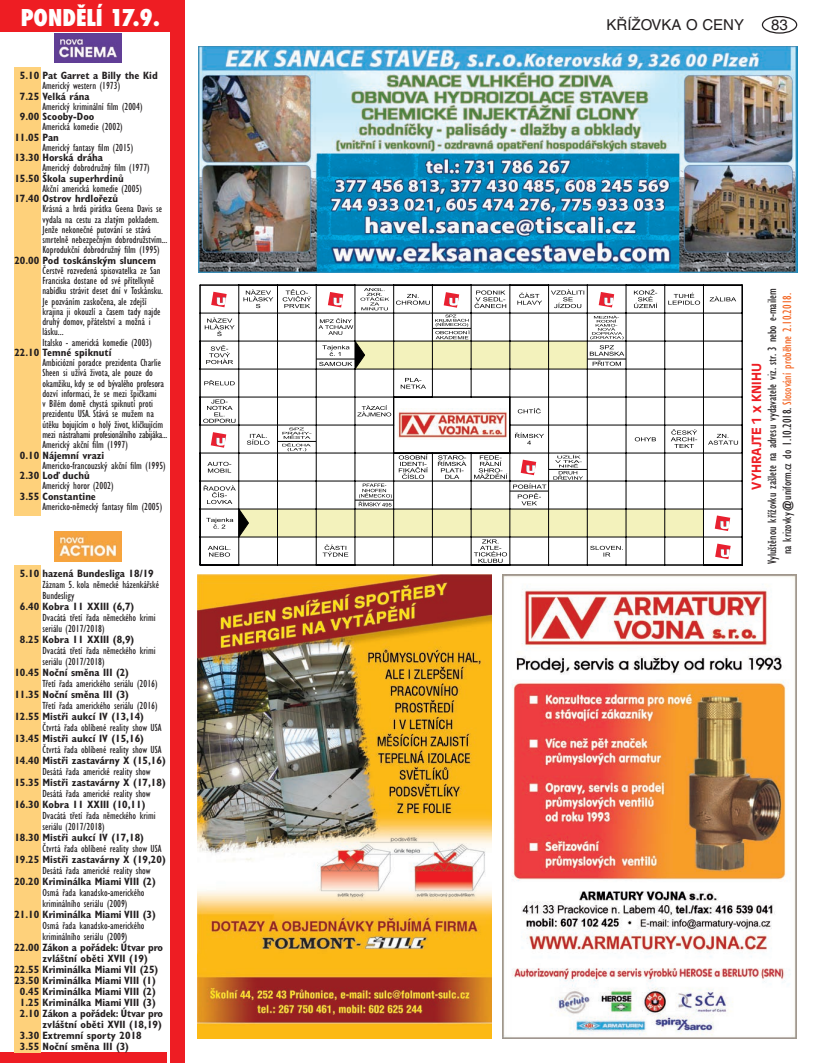
<style>
.page{position:relative;width:815px;height:1063px;background:#fff}
.page>*{position:absolute;margin:0;border:0;box-sizing:border-box;transform-origin:0 0}
.t1{font:800 condensed 22.5px "Futura";color:#fff}
.t2{font:15px "Helvetica CE";color:#231f20}
.t3{font:condensed 12.5px/15px "Gill Sans CE";color:#231f20;text-align:center}
.t4{font:700 12.5px "Antique Olive CE";color:#ee1d23}
.t5{font:condensed 10.62px/10.2px "Gill Sans CE";color:#231f20}
.t6{font:700 condensed 10.62px "Gill Sans CE";color:#231f20}
.s1{color:#f36421}
</style>
<div class="page">
<div style="left:762px;top:16px;width:35px;height:18px;border:1px solid #231f20;border-radius:50%"></div>
<img style="left:503px;top:574px;width:294px;height:464px">
<img style="left:198px;top:574px;width:294px;height:464px">
<img style="left:198px;top:46px;width:599px;height:227px">
<svg style="left:634px;top:289px;width:23px;height:19px"></svg>
<svg style="left:635px;top:437px;width:21px;height:4px"></svg>
<div style="left:626px;top:509px;width:39px;height:28px;background:#f3f2bc"></div>
<hr style="left:626px;top:537px;width:39px;height:1px;background:#000001">
<hr style="left:626px;top:509px;width:39px;height:1px;background:#000001">
<hr style="left:626px;top:481px;width:39px;height:1px;background:#000001">
<hr style="left:626px;top:397px;width:39px;height:1px;background:#000001">
<hr style="left:626px;top:369px;width:39px;height:1px;background:#000001">
<hr style="left:626px;top:341px;width:39px;height:1px;background:#000001">
<hr style="left:239px;top:565px;width:38px;height:1px;background:#000001">
<hr style="left:665px;top:565px;width:38px;height:1px;background:#000001">
<hr style="left:355px;top:565px;width:39px;height:1px;background:#000001">
<hr style="left:394px;top:565px;width:38px;height:1px;background:#000001">
<hr style="left:510px;top:565px;width:39px;height:1px;background:#000001">
<hr style="left:549px;top:565px;width:38px;height:1px;background:#000001">
<hr style="left:277px;top:565px;width:39px;height:1px;background:#000001">
<hr style="left:626px;top:453px;width:39px;height:1px;background:#000001">
<hr style="left:626px;top:425px;width:39px;height:1px;background:#000001">
<hr style="left:316px;top:565px;width:39px;height:1px;background:#000001">
<hr style="left:471px;top:565px;width:39px;height:1px;background:#000001">
<hr style="left:200px;top:565px;width:39px;height:1px;background:#000001">
<hr style="left:626px;top:313px;width:39px;height:1px;background:#000001">
<hr style="left:626px;top:285px;width:39px;height:1px;background:#000001">
<hr style="left:703px;top:565px;width:39px;height:1px;background:#000001">
<hr style="left:432px;top:565px;width:39px;height:1px;background:#000001">
<hr style="left:626px;top:565px;width:39px;height:1px;background:#000001">
<hr style="left:587px;top:565px;width:39px;height:1px;background:#000001">
<svg style="left:664px;top:285px;width:79px;height:280px"></svg>
<svg style="left:200px;top:285px;width:427px;height:280px"></svg>
<img style="left:397px;top:409px;width:110px;height:30px">
<div style="left:0;top:0;width:184px;height:32px;background:#ee1d23"></div>
<img style="left:54px;top:34px;width:67px;height:29px">
<div style="left:170px;top:0;width:14px;height:1063px;background:#ee1d23"></div>
<div style="left:0;top:1052px;width:167px;height:11px;background:#ee1d23"></div>
<div style="left:14px;top:67px;width:27px;height:449px;background:#fed17b"></div>
<img style="left:54px;top:532px;width:67px;height:29px">
<div style="left:14px;top:565px;width:27px;height:487px;background:#fed17b"></div>
<h1 class="t1" style="left:21px;top:2px;width:141px">PONDĚLÍ 17.9.</h1>
<p class="t6" style="left:20px;top:69px;width:139px">5.10 Pat Garret a Billy the Kid</p>
<p class="t5" style="left:43px;top:81px;width:79px">Americký western (1973)</p>
<p class="t6" style="left:20px;top:90px;width:71px">7.25 Velká rána</p>
<p class="t5" style="left:43px;top:101px;width:101px">Americký kriminální film (2004)</p>
<p class="t6" style="left:20px;top:110px;width:76px">9.00 Scooby-Doo</p>
<p class="t5" style="left:43px;top:122px;width:82px">Americká komedie (2002)</p>
<p class="t6" style="left:14px;top:131px;width:46px">11.05 Pan</p>
<p class="t5" style="left:43px;top:142px;width:92px">Americký fantasy film (2015)</p>
<p class="t6" style="left:14px;top:151px;width:90px">13.30 Horská dráha</p>
<p class="t5" style="left:43px;top:163px;width:109px">Americký dobrodružný film (1977)</p>
<p class="t6" style="left:14px;top:172px;width:111px">15.50 Škola superhrdinů</p>
<p class="t5" style="left:43px;top:183px;width:101px">Akční americká komedie (2005)</p>
<p class="t6" style="left:14px;top:192px;width:105px">17.40 Ostrov hrdlořezů</p>
<p class="t5" style="left:43px;top:204px;width:126px">Krásná a hrdá pirátka Geena Davis se vydala na cestu za zlatým pokladem.<br>Jenže nekonečné putování se stává smrtelně nebezpečným dobrodružstvím...<br>Koprodukční dobrodružný film (1995)</p>
<p class="t6" style="left:14px;top:254px;width:143px">20.00 Pod toskánským sluncem</p>
<p class="t5" style="left:43px;top:265px;width:122px">Čerstvě rozvedená spisovatelka ze San<br>Franciska dostane od své přítelkyně nabídku strávit deset dní v Toskánsku.<br>Je pozváním zaskočena, ale zdejší krajina ji okouzlí a časem tady najde druhý domov, přátelství a možná i lásku...<br>Italsko - americká komedie (2003)</p>
<p class="t6" style="left:14px;top:346px;width:99px">22.10 Temné spiknutí</p>
<p class="t5" style="left:43px;top:358px;width:126px">Ambiciózní poradce prezidenta Charlie Sheen si užívá života, ale pouze do okamžiku, kdy se od bývalého profesora dozví informaci, že se mezi špičkami<br>v Bílém domě chystá spiknutí proti prezidentu USA. Stává se mužem na útěku bojujícím o holý život, kličkujícím mezi nástrahami profesionálního zabijáka...<br>Americký akční film (1997)</p>
<p class="t6" style="left:20px;top:449px;width:86px">0.10 Nájemní vrazi</p>
<p class="t5" style="left:43px;top:460px;width:125px">Americko-francouzský akční film (1995)</p>
<p class="t6" style="left:20px;top:469px;width:71px">2.30 Loď duchů</p>
<p class="t5" style="left:43px;top:481px;width:73px">Americký horor (2002)</p>
<p class="t6" style="left:20px;top:490px;width:78px">3.55 Constantine</p>
<p class="t5" style="left:43px;top:501px;width:121px">Americko-německý fantasy film (2005)</p>
<p class="t6" style="left:20px;top:567px;width:135px">5.10 hazená Bundesliga 18/19</p>
<p class="t5" style="left:43px;top:579px;width:118px;line-height:11px">Záznam 5. kola německé házenkářské<br>Bundesligy</p>
<p class="t6" style="left:20px;top:600px;width:116px">6.40 Kobra 11 XXIII (6,7)</p>
<p class="t5" style="left:43px;top:612px;width:115px;line-height:11px">Dvacátá třetí řada německého krimi seriálu (2017/2018)</p>
<p class="t6" style="left:20px;top:633px;width:116px">8.25 Kobra 11 XXIII (8,9)</p>
<p class="t5" style="left:43px;top:645px;width:115px;line-height:11px">Dvacátá třetí řada německého krimi seriálu (2017/2018)</p>
<p class="t6" style="left:14px;top:666px;width:116px">10.45 Noční směna III (2)</p>
<p class="t5" style="left:43px;top:678px;width:117px">Třetí řada amerického seriálu (2016)</p>
<p class="t6" style="left:14px;top:688px;width:116px">11.35 Noční směna III (3)</p>
<p class="t5" style="left:43px;top:700px;width:117px">Třetí řada amerického seriálu (2016)</p>
<p class="t6" style="left:14px;top:710px;width:131px">12.55 Mistři aukcí IV (13,14)</p>
<p class="t5" style="left:43px;top:722px;width:121px">Čtvrtá řada oblíbené reality show USA</p>
<p class="t6" style="left:14px;top:732px;width:131px">13.45 Mistři aukcí IV (15,16)</p>
<p class="t5" style="left:43px;top:744px;width:121px">Čtvrtá řada oblíbené reality show USA</p>
<p class="t6" style="left:14px;top:754px;width:153px">14.40 Mistři zastavárny X (15,16)</p>
<p class="t5" style="left:43px;top:766px;width:110px">Desátá řada americké reality show</p>
<p class="t6" style="left:14px;top:776px;width:153px">15.35 Mistři zastavárny X (17,18)</p>
<p class="t5" style="left:43px;top:788px;width:110px">Desátá řada americké reality show</p>
<p class="t6" style="left:14px;top:798px;width:133px">16.30 Kobra 11 XXIII (10,11)</p>
<p class="t5" style="left:43px;top:810px;width:115px;line-height:11px">Dvacátá třetí řada německého krimi seriálu (2017/2018)</p>
<p class="t6" style="left:14px;top:831px;width:131px">18.30 Mistři aukcí IV (17,18)</p>
<p class="t5" style="left:43px;top:843px;width:121px">Čtvrtá řada oblíbené reality show USA</p>
<p class="t6" style="left:14px;top:853px;width:153px">19.25 Mistři zastavárny X (19,20)</p>
<p class="t5" style="left:43px;top:865px;width:110px">Desátá řada americké reality show</p>
<p class="t6" style="left:14px;top:875px;width:143px">20.20 Kriminálka Miami VIII (2)</p>
<p class="t5" style="left:43px;top:887px;width:103px;line-height:11px">Osmá řada kanadsko-amerického kriminálního seriálu (2009)</p>
<p class="t6" style="left:14px;top:908px;width:143px">21.10 Kriminálka Miami VIII (3)</p>
<p class="t5" style="left:43px;top:920px;width:103px;line-height:11px">Osmá řada kanadsko-amerického kriminálního seriálu (2009)</p>
<p class="t6" style="left:14px;top:941px;width:150px">22.00 Zákon a pořádek: Útvar pro</p>
<p class="t6" style="left:43px;top:952px;width:107px">zvláštní oběti XVII (19)</p>
<p class="t6" style="left:14px;top:963px;width:145px">22.55 Kriminálka Miami VII (25)</p>
<p class="t6" style="left:14px;top:974px;width:143px">23.50 Kriminálka Miami VIII (1)</p>
<p class="t6" style="left:20px;top:985px;width:137px">0.45 Kriminálka Miami VIII (2)</p>
<p class="t6" style="left:20px;top:996px;width:137px">1.25 Kriminálka Miami VIII (3)</p>
<p class="t6" style="left:20px;top:1007px;width:145px">2.10 Zákon a pořádek: Útvar pro</p>
<p class="t6" style="left:43px;top:1018px;width:121px">zvláštní oběti XVII (18,19)</p>
<p class="t6" style="left:20px;top:1029px;width:123px">3.30 Extremní sporty 2018</p>
<p class="t6" style="left:20px;top:1040px;width:111px">3.55 Noční směna III (3)</p>
<h2 class="t2" style="left:606px;top:16px;width:139px">KŘÍŽOVKA O CENY</h2>
<h2 class="t2" style="left:771px;top:16px;width:18px">83</h2>
<p class="t3" style="left:764px;top:564px;width:277px;rotate:-90deg">Vyluštěnou křížovku zašlete na adresu vydavatele viz. str. 3 nebo e-mailem na krizovky@uniform.cz do 1.10.2018. <span class="s1">Slosování proběhne 2.10.2018.</span></p>
<p class="t4" style="left:749px;top:490px;width:128px;rotate:-90deg">VYHRAJTE 1 x KNIHU</p>
</div>
